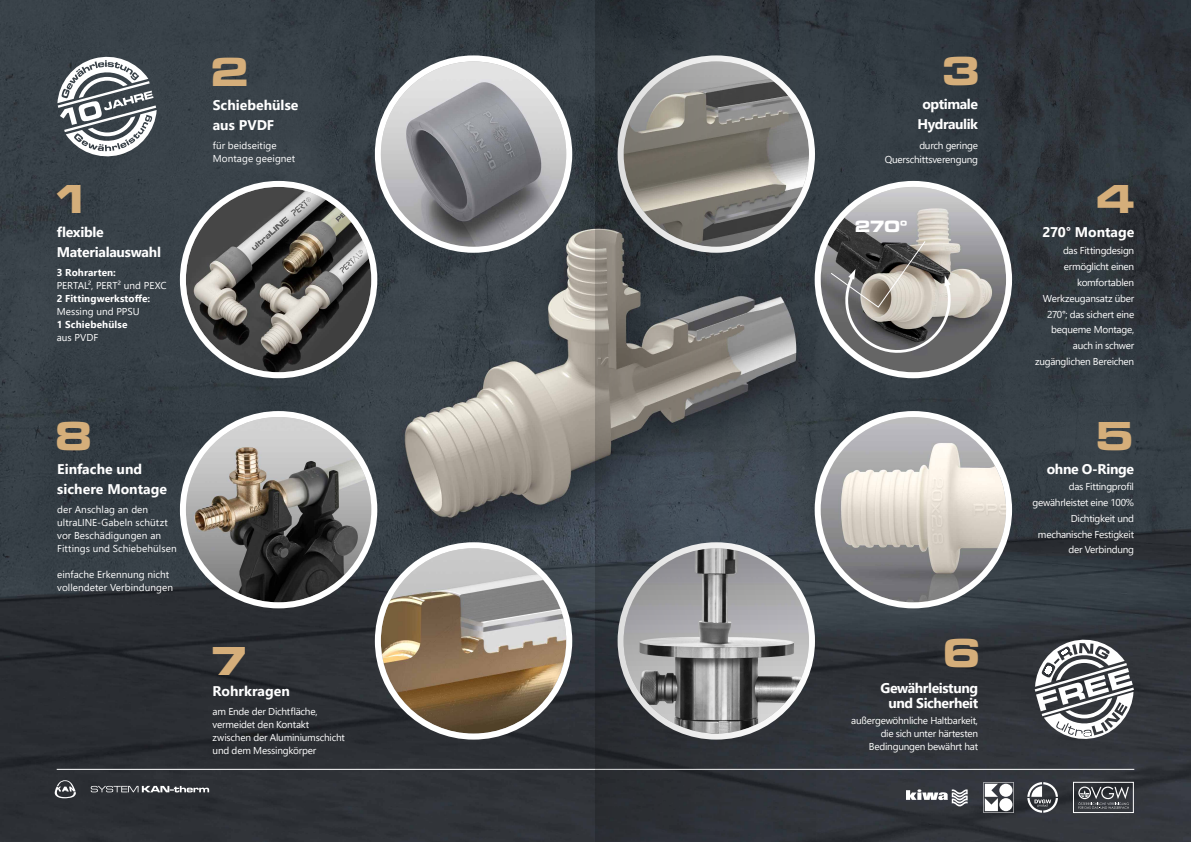
<style>
.page{position:relative;width:1191px;height:842px;background:#fff}
.page>*{position:absolute;margin:0;border:0;box-sizing:border-box;transform-origin:0 0}
.t1{font:42px "Microgramma D Bol Ext";color:#d5ae7a}
.t2{font:17px "Microgramma D Bol Ext";color:#fff}
.t3{font:700 14px/19.6px "Segoe UI";letter-spacing:-.02em;color:#fff;text-align:center}
.t4{font:700 14px/19.6px "Segoe UI";color:#fff}
.t5{font:10px/15.8px "Segoe UI";letter-spacing:-.02em;color:#fff;text-align:right}
.t6{font:10px/13px "Segoe UI";letter-spacing:.005em;color:#fff}
.t7{font:700 10px "Segoe UI";letter-spacing:.01em;color:#fff}
</style>
<div class="page">
<img style="left:0;top:0;width:1191px;height:842px">
<svg style="left:1034px;top:636px;width:100px;height:107px"></svg>
<div style="left:378px;top:545px;width:191px;height:192px;background:#fff;border-radius:50%"></div>
<img style="left:381px;top:548px;width:185px;height:186px;border-radius:93px">
<div style="left:375px;top:542px;width:197px;height:198px;border:6px solid #fff;border-radius:50%"></div>
<div style="left:378px;top:58px;width:191px;height:192px;background:#fff;border-radius:50%"></div>
<img style="left:381px;top:61px;width:185px;height:186px;border-radius:93px">
<div style="left:375px;top:55px;width:197px;height:198px;border:6px solid #fff;border-radius:50%"></div>
<svg style="left:817px;top:414px;width:192px;height:191px"></svg>
<img style="left:820px;top:417px;width:186px;height:185px;border-radius:93px">
<div style="left:814px;top:411px;width:198px;height:197px;border:6px solid #fff;border-radius:50%"></div>
<svg style="left:817px;top:184px;width:192px;height:191px"></svg>
<img style="left:820px;top:187px;width:186px;height:185px;border-radius:93px">
<div style="left:814px;top:181px;width:198px;height:197px;border:6px solid #fff;border-radius:50%"></div>
<svg style="left:829px;top:240px;width:125px;height:122px"></svg>
<hr style="left:57px;top:769px;width:1077px;height:1px;background:#fff">
<svg style="left:91px;top:786px;width:118px;height:6px"></svg>
<svg style="left:55px;top:779px;width:21px;height:19px"></svg>
<svg style="left:183px;top:184px;width:191px;height:191px"></svg>
<img style="left:186px;top:187px;width:185px;height:185px;border-radius:93px">
<div style="left:180px;top:181px;width:197px;height:197px;border:6px solid #fff;border-radius:50%"></div>
<svg style="left:1027px;top:782px;width:31px;height:31px"></svg>
<svg style="left:906px;top:789px;width:61px;height:17px"></svg>
<svg style="left:983px;top:782px;width:31px;height:31px"></svg>
<div style="left:1073px;top:782px;width:60px;height:31px;border:1px solid #fff"></div>
<svg style="left:1078px;top:786px;width:50px;height:23px"></svg>
<svg style="left:57px;top:53px;width:100px;height:107px"></svg>
<svg style="left:183px;top:414px;width:191px;height:191px"></svg>
<img style="left:186px;top:417px;width:185px;height:185px;border-radius:93px">
<div style="left:180px;top:411px;width:197px;height:197px;border:6px solid #fff;border-radius:50%"></div>
<svg style="left:595px;top:0;width:221px;height:842px"></svg>
<h1 class="t1" style="left:53px;top:171px;width:40px">1</h1>
<h3 class="t3" style="left:57px;top:222px;width:106px;text-align:left">flexible<br>Materialauswahl</h3>
<p class="t7" style="left:57px;top:263px;width:61px">3 Rohrarten:</p>
<p class="t5" style="left:57px;top:276px;width:111px">PERTAL², PERT² und PEXC</p>
<p class="t7" style="left:57px;top:289px;width:95px">2 Fittingwerkstoffe:</p>
<p class="t6" style="left:57px;top:304px;width:84px">Messing und PPSU</p>
<p class="t7" style="left:57px;top:315px;width:72px">1 Schiebehülse</p>
<p class="t5" style="left:57px;top:328px;width:43px">aus PVDF</p>
<h1 class="t1" style="left:54px;top:407px;width:40px">8</h1>
<h3 class="t4" style="left:57px;top:458px;width:111px">Einfache und sichere Montage</h3>
<p class="t6" style="left:57px;top:502px;width:121px">der Anschlag an den ultraLINE-Gabeln schützt vor Beschädigungen an<br>Fittings und Schiebehülsen</p>
<p class="t6" style="left:57px;top:567px;width:117px">einfache Erkennung nicht vollendeter Verbindungen</p>
<h1 class="t1" style="left:210px;top:43px;width:40px">2</h1>
<h1 class="t1" style="left:942px;top:42px;width:40px">3</h1>
<h3 class="t4" style="left:213px;top:94px;width:87px">Schiebehülse aus PVDF</h3>
<p class="t6" style="left:213px;top:138px;width:84px">für beidseitige<br>Montage geeignet</p>
<h1 class="t1" style="left:210px;top:632px;width:40px">7</h1>
<h3 class="t4" style="left:213px;top:680px;width:79px">Rohrkragen</h3>
<p class="t5" style="left:213px;top:704px;width:134px;line-height:13px;text-align:left">am Ende der Dichtfläche, vermeidet den Kontakt zwischen der Aluminiumschicht und dem Messingkörper</p>
<h3 class="t3" style="left:917px;top:93px;width:62px">optimale<br>Hydraulik</h3>
<p class="t5" style="left:884px;top:137px;width:95px;line-height:14px">durch geringe<br>Querschittsverengung</p>
<h2 class="t2" style="left:855px;top:215px;width:55px">270°</h2>
<h1 class="t1" style="left:943px;top:625px;width:40px">6</h1>
<h3 class="t3" style="left:880px;top:679px;width:99px;line-height:15.8px">Gewährleistung und Sicherheit</h3>
<p class="t5" style="left:851px;top:713px;width:128px;line-height:13px">außergewöhnliche Haltbarkeit, die sich unter härtesten<br>Bedingungen bewährt hat</p>
<h1 class="t1" style="left:1096px;top:171px;width:40px">4</h1>
<h3 class="t3" style="left:1042px;top:222px;width:93px">270° Montage</h3>
<p class="t5" style="left:1035px;top:242px;width:101px">das Fittingdesign ermöglicht einen komfortablen<br>Werkzeugansatz über<br>270°; das sichert eine bequeme Montage, auch in schwer zugänglichen Bereichen</p>
<h1 class="t1" style="left:1096px;top:407px;width:40px">5</h1>
<h3 class="t3" style="left:1046px;top:458px;width:89px">ohne O-Ringe</h3>
<p class="t5" style="left:1032px;top:478px;width:103px">das Fittingprofil gewährleistet eine 100%<br>Dichtigkeit und mechanische Festigkeit der Verbindung</p>
</div>
